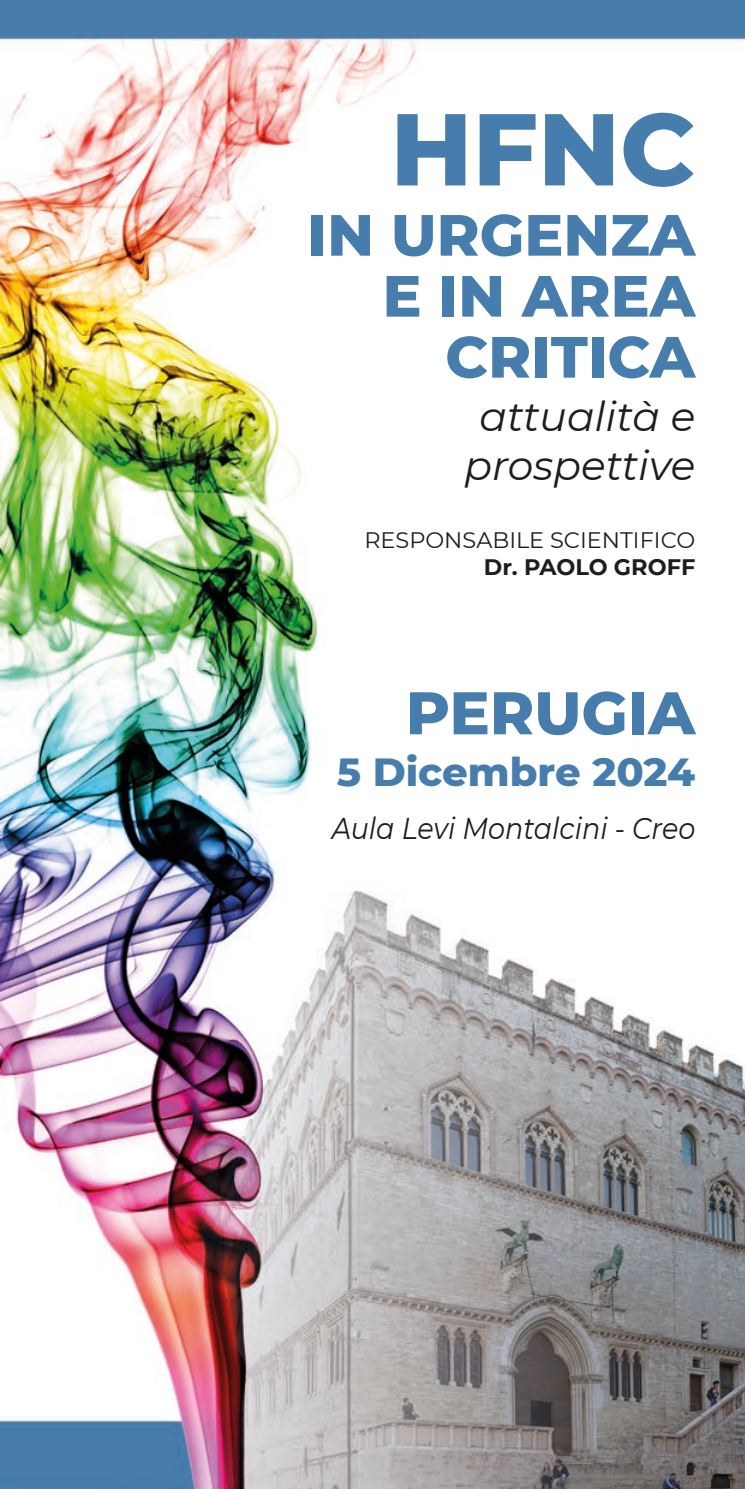
<style>
.page{position:relative;width:745px;height:1489px;background:#fff}
.page>*{position:absolute;margin:0;border:0;box-sizing:border-box;transform-origin:0 0}
.t1{font:800 101.75px "Montserrat";color:#477dac}
.t2{font:800 60px "Montserrat";color:#477dac}
.t3{font:800 58px/61px "Montserrat";color:#477dac;text-align:right}
.t4{font:italic 40.75px/48.8px "Montserrat";color:#1d1d1b;text-align:center}
.t5{font:800 40px "Montserrat";color:#477dac}
.t6{font:italic 30px "Montserrat";color:#1d1d1b;scale:.9 1}
.t7{font:22.5px "Montserrat";color:#1d1d1b}
.t8{font:700 22.5px "Montserrat";color:#1d1d1b}
</style>
<div class="page">
<img style="left:0;top:0;width:744px;height:1488px">
<h1 class="t1" style="left:390px;top:75px;width:306px">HFNC</h1>
<p class="t3" style="left:307px;top:201px;width:389px">IN URGENZA<br>E IN AREA<br>CRITICA</p>
<p class="t4" style="left:464px;top:391px;width:232px">attualità e prospettive</p>
<p class="t7" style="left:364px;top:524px;width:332px">RESPONSABILE SCIENTIFICO</p>
<p class="t8" style="left:483px;top:550px;width:213px">Dr. PAOLO GROFF</p>
<p class="t2" style="left:405px;top:669px;width:291px">PERUGIA</p>
<p class="t5" style="left:336px;top:742px;width:360px">5 Dicembre 2024</p>
<p class="t6" style="left:331px;top:807px;width:405px">Aula Levi Montalcini - Creo</p>
</div>
